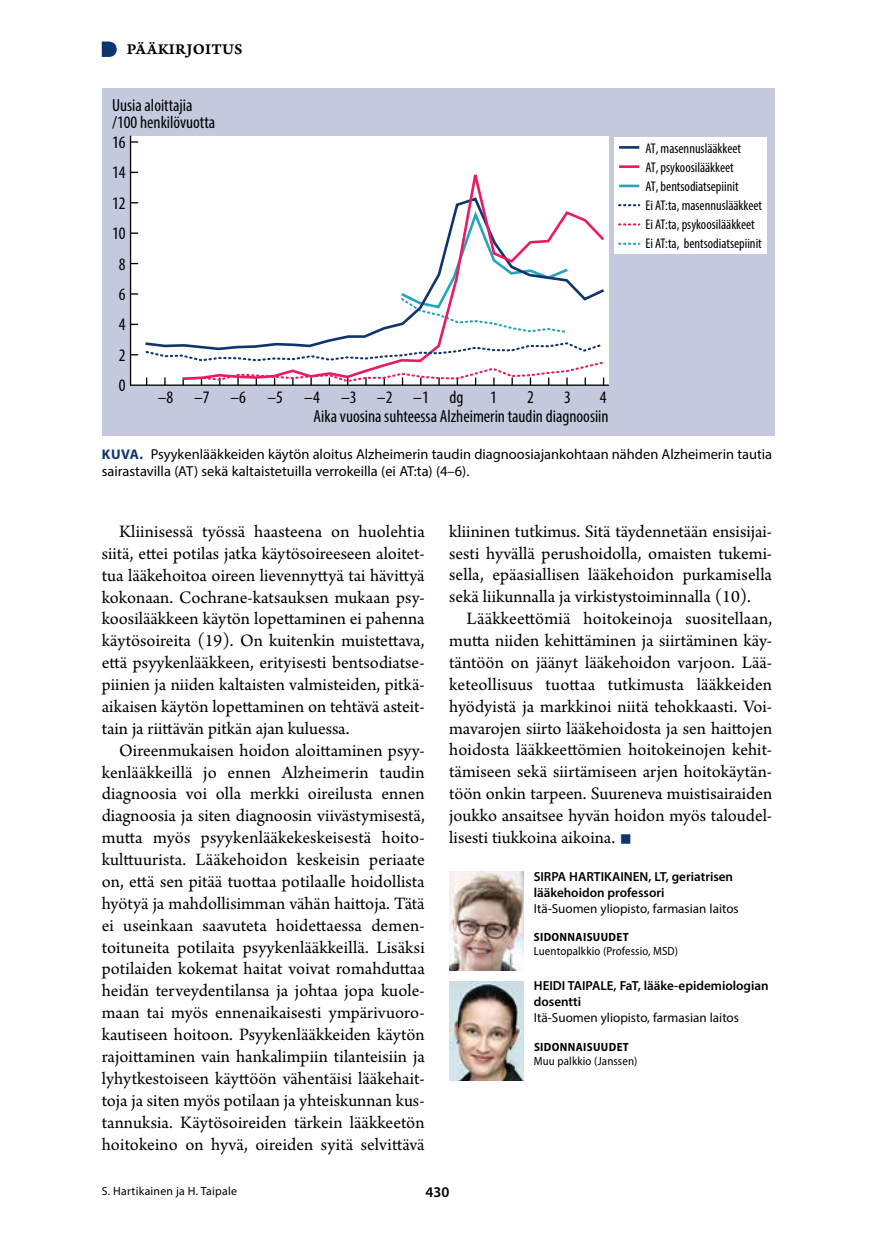
<style>
.page{position:relative;width:874px;height:1241px;background:#fff}
.page>*{position:absolute;margin:0;border:0;box-sizing:border-box;transform-origin:0 0}
.t1{font:42px "Arno Pro";color:#0f356f}
.t2{font:18.38px/21.9px "Arno Pro";color:#000;text-align:justify}
.t3{font:condensed 18.03px "Myriad Pro";color:#000}
.t4{font:condensed 17.5px/30.4px "Myriad Pro";color:#000;text-align:center}
.t5{font:15.75px "Arno Pro Smbd Caption";letter-spacing:.015em;color:#000}
.t6{font:600 14.88px "Myriad Pro";color:#000}
.t7{font:14.35px/17.5px "Myriad Pro";color:#000}
.t8{font:condensed 14px/18.9px "Myriad Pro";color:#000}
.t9{font:600 13.12px/15.8px "Myriad Pro";color:#000}
.t10{font:13.12px "Myriad Pro";color:#000}
.t11{font:semi-condensed 11.9px "Myriad Pro";letter-spacing:.01em;color:#000}
.t12{font:700 semi-condensed 11.9px "Myriad Pro";letter-spacing:.03em;color:#000}
.t13{font:11.9px "Myriad Pro";letter-spacing:.02em;color:#000}
.s1{font-weight:700;font-size:14px;color:#0f356f}
</style>
<div class="page">
<svg style="left:102px;top:41px;width:15px;height:16px"></svg>
<div style="left:102px;top:88px;width:672px;height:348px;background:#c5c9dd"></div>
<div style="left:614px;top:137px;width:152px;height:117px;background:#fff"></div>
<svg style="left:129px;top:135px;width:480px;height:251px;background:#f2f2f4"></svg>
<svg style="left:130px;top:323px;width:8px;height:2px"></svg>
<svg style="left:130px;top:232px;width:8px;height:2px"></svg>
<svg style="left:130px;top:141px;width:8px;height:2px"></svg>
<div style="left:142px;top:196px;width:38px;height:145px;background:#fff"></div>
<div style="left:180px;top:162px;width:426px;height:219px;background:#fff"></div>
<svg style="left:130px;top:341px;width:474px;height:44px;background:#ebe1e8"></svg>
<svg style="left:618px;top:243px;width:21px;height:2px"></svg>
<svg style="left:618px;top:223px;width:21px;height:2px"></svg>
<svg style="left:618px;top:204px;width:21px;height:2px"></svg>
<hr style="left:618px;top:184px;width:21px;height:3px;background:#25a5bb">
<hr style="left:618px;top:165px;width:21px;height:3px;background:#eb1b60">
<hr style="left:618px;top:146px;width:21px;height:3px;background:#0f356f">
<img style="left:449px;top:871px;width:74px;height:99px">
<img style="left:449px;top:981px;width:74px;height:99px">
<p class="t5" style="left:127px;top:40px;width:117px">PÄÄKIRJOITUS</p>
<p class="t4" style="left:112px;top:96px;width:105px;line-height:17.5px;text-align:left">Uusia aloittajia /100 henkilövuotta</p>
<p class="t4" style="left:112px;top:127px;width:15px">16<br>14<br>12<br>10<br>8<br>6<br>4<br>2<br>0</p>
<p class="t4" style="left:158px;top:381px;width:307px">–8 –7 –6 –5 –4 –3 –2 –1 dg</p>
<p class="t4" style="left:490px;top:381px;width:8px">1</p>
<p class="t3" style="left:527px;top:386px;width:8px">2</p>
<p class="t4" style="left:563px;top:381px;width:8px">3</p>
<p class="t4" style="left:599px;top:381px;width:8px">4</p>
<p class="t4" style="left:313px;top:401px;width:296px">Aika vuosina suhteessa Alzheimerin taudin diagnoosiin</p>
<p class="t8" style="left:645px;top:139px;width:118px">AT, masennuslääkkeet<br>AT, psykoosilääkkeet<br>AT, bentsodiatsepiinit<br>Ei AT:ta, masennuslääkkeet<br>Ei AT:ta, psykoosilääkkeet<br>Ei AT:ta, bentsodiatsepiinit</p>
<p class="t7" style="left:102px;top:445px;width:671px"><span class="s1">KUVA.</span> Psyykenlääkkeiden käytön aloitus Alzheimerin taudin diagnoosiajankohtaan nähden Alzheimerin tautia sairastavilla (AT) sekä kaltaistetuilla verrokeilla (ei AT:ta) (4–6).</p>
<p class="t2" style="left:102px;top:521px;width:324px;text-indent:17px">Kliinisessä työssä haasteena on huolehtia siitä, ettei potilas jatka käytösoireeseen aloitet&shy;tua lääkehoitoa oireen lievennyttyä tai hävittyä kokonaan. Cochrane-katsauksen mukaan psy&shy;koosilääkkeen käytön lopettaminen ei pahenna käytösoireita (19). On kuitenkin muistettava, että psyykenlääkkeen, erityisesti bentsodiatse&shy;piinien ja niiden kaltaisten valmisteiden, pitkä&shy;aikaisen käytön lopettaminen on tehtävä asteit&shy;tain ja riittävän pitkän ajan kuluessa.</p>
<p class="t2" style="left:102px;top:740px;width:324px;text-indent:17px">Oireenmukaisen hoidon aloittaminen psyy&shy;kenlääkkeillä jo ennen Alzheimerin taudin diagnoosia voi olla merkki oireilusta ennen diagnoosia ja siten diagnoosin viivästymisestä, mutta myös psyykenlääkekeskeisestä hoito&shy;kulttuurista. Lääkehoidon keskeisin periaate on, että sen pitää tuottaa potilaalle hoidollista hyötyä ja mahdollisimman vähän haittoja. Tätä ei useinkaan saavuteta hoidettaessa demen&shy;toituneita potilaita psyykenlääkkeillä. Lisäksi potilaiden kokemat haitat voivat romahduttaa heidän terveydentilansa ja johtaa jopa kuole&shy;maan tai myös ennenaikaisesti ympärivuoro&shy;kautiseen hoitoon. Psyykenlääkkeiden käytön rajoittaminen vain hankalimpiin tilanteisiin ja lyhytkestoiseen käyttöön vähentäisi lääkehait&shy;toja ja siten myös potilaan ja yhteiskunnan kus&shy;tannuksia. Käytösoireiden tärkein lääkkeetön hoitokeino on hyvä, oireiden syitä selvittävä</p>
<p class="t2" style="left:449px;top:521px;width:324px">kliininen tutkimus. Sitä täydennetään ensisijai&shy;sesti hyvällä perushoidolla, omaisten tukemi&shy;sella, epäasiallisen lääkehoidon purkamisella sekä liikunnalla ja virkistystoiminnalla (10).</p>
<p class="t2" style="left:449px;top:608px;width:324px;text-indent:17px">Lääkkeettömiä hoitokeinoja suositellaan, mutta niiden kehittäminen ja siirtäminen käy&shy;täntöön on jäänyt lääkehoidon varjoon. Lää&shy;keteollisuus tuottaa tutkimusta lääkkeiden hyödyistä ja markkinoi niitä tehokkaasti. Voi&shy;mavarojen siirto lääkehoidosta ja sen haittojen hoidosta lääkkeettömien hoitokeinojen kehit&shy;tämiseen sekä siirtämiseen arjen hoitokäytän&shy;töön onkin tarpeen. Suureneva muistisairaiden joukko ansaitsee hyvän hoidon myös taloudel&shy;lisesti tiukkoina aikoina.</p>
<h1 class="t1" style="left:618px;top:811px;width:15px">■</h1>
<p class="t9" style="left:533px;top:868px;width:201px">SIRPA HARTIKAINEN, LT, geriatrisen lääkehoidon professori</p>
<p class="t10" style="left:533px;top:899px;width:206px">Itä-Suomen yliopisto, farmasian laitos</p>
<p class="t12" style="left:533px;top:928px;width:96px">SIDONNAISUUDET</p>
<p class="t11" style="left:533px;top:943px;width:146px">Luentopalkkio (Professio, MSD)</p>
<p class="t9" style="left:533px;top:977px;width:236px">HEIDI TAIPALE, FaT, lääke-epidemiologian dosentti</p>
<p class="t10" style="left:533px;top:1008px;width:206px">Itä-Suomen yliopisto, farmasian laitos</p>
<p class="t12" style="left:533px;top:1039px;width:96px">SIDONNAISUUDET</p>
<p class="t11" style="left:533px;top:1053px;width:105px">Muu palkkio (Janssen)</p>
<p class="t13" style="left:102px;top:1183px;width:137px">S. Hartikainen ja H. Taipale</p>
<p class="t6" style="left:425px;top:1182px;width:25px">430</p>
</div>
